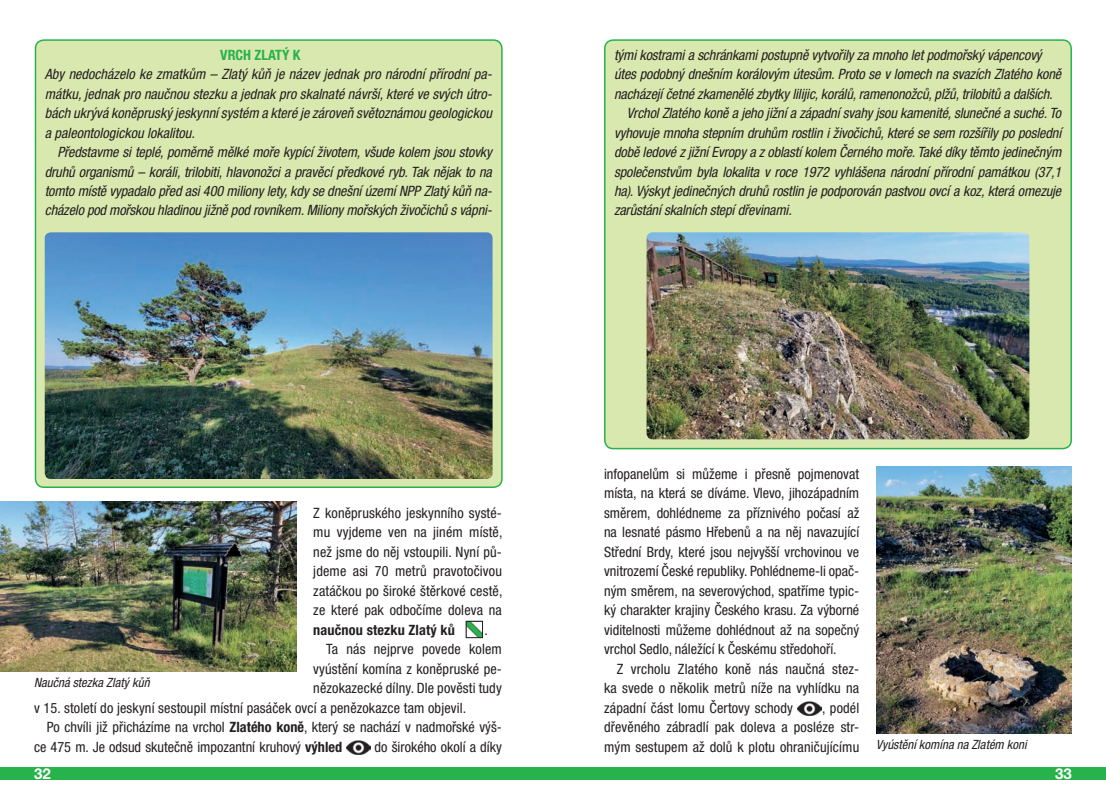
<style>
.page{position:relative;width:1106px;height:808px;background:#fff}
.page>*{position:absolute;margin:0;border:0;box-sizing:border-box;transform-origin:0 0}
.t1{font:700 15px "Helvetica Neue LT Pro";color:#fff}
.t2{font:italic condensed 14.25px/19.5px "Helvetica Neue LT Pro";letter-spacing:-.01em;color:#231f20;text-align:justify}
.t3{font:condensed 14.25px/19.5px "Helvetica Neue LT Pro";letter-spacing:.01em;color:#231f20;text-align:justify}
.t4{font:700 condensed 14.25px "Helvetica Neue LT Pro";letter-spacing:.01em;color:#231f20}
.t5{font:700 condensed 14.25px "Helvetica Neue LT Pro";color:#28b24b}
.t6{font:italic condensed 12.75px "Helvetica Neue LT Pro";color:#231f20}
.s1{font-weight:700}
</style>
<div class="page">
<div style="left:553px;top:767px;width:553px;height:13px;background:#28b24b"></div>
<div style="left:0;top:767px;width:553px;height:13px;background:#28b24b"></div>
<img style="left:468px;top:623px;width:12px;height:13px">
<div style="left:466px;top:621px;width:16px;height:17px;border:1px solid #231f20"></div>
<img style="left:346px;top:740px;width:24px;height:15px">
<img style="left:0;top:502px;width:296px;height:170px">
<img style="left:798px;top:701px;width:23px;height:15px">
<img style="left:876px;top:466px;width:195px;height:268px">
<div style="left:35px;top:40px;width:467px;height:447px;background:#d9e8ae;border-radius:9px"></div>
<div style="left:35px;top:39px;width:467px;height:449px;border:2px solid #28b24b;border-radius:9px"></div>
<img style="left:45px;top:232px;width:447px;height:247px">
<div style="left:605px;top:40px;width:466px;height:409px;background:#d9e8ae;border-radius:9px"></div>
<div style="left:604px;top:39px;width:467px;height:410px;border:2px solid #28b24b;border-radius:9px"></div>
<img style="left:646px;top:232px;width:383px;height:207px">
<p class="t5" style="left:220px;top:46px;width:98px">VRCH ZLATÝ KŮŇ</p>
<p class="t2" style="left:45px;top:65px;width:449px">Aby nedocházelo ke zmatkům – Zlatý kůň je název jednak pro národní přírodní pa&shy;mátku, jednak pro naučnou stezku a jednak pro skalnaté návrší, které ve svých útro&shy;bách ukrývá koněpruský jeskynní systém a které je zároveň světoznámou geologickou a paleontologickou lokalitou.</p>
<p class="t2" style="left:45px;top:143px;width:449px;text-indent:13px">Představme si teplé, poměrně mělké moře kypící životem, všude kolem jsou stovky druhů organismů – koráli, trilobiti, hlavonožci a pravěcí předkové ryb. Tak nějak to na tomto místě vypadalo před asi 400 miliony lety, kdy se dnešní území NPP Zlatý kůň na&shy;cházelo pod mořskou hladinou jižně pod rovníkem. Miliony mořských živočichů s vápni-</p>
<p class="t3" style="left:313px;top:503px;width:191px">Z koněpruského jeskynního systé&shy;mu vyjdeme ven na jiném místě, než jsme do něj vstoupili. Nyní pů&shy;jdeme asi 70 metrů pravotočivou zatáčkou po široké štěrkové cestě, ze které pak odbočíme doleva na</p>
<p class="t4" style="left:313px;top:621px;width:150px">naučnou stezku Zlatý kůň</p>
<p class="t3" style="left:484px;top:620px;width:5px">.</p>
<p class="t3" style="left:326px;top:639px;width:177px">Ta nás nejprve povede kolem</p>
<p class="t3" style="left:313px;top:659px;width:190px">vyústění komína z koněpruské pe-</p>
<p class="t3" style="left:313px;top:678px;width:190px">nězokazecké dílny. Dle pověsti tudy</p>
<p class="t3" style="left:34px;top:698px;width:434px">v 15. století do jeskyní sestoupil místní pasáček ovcí a penězokazce tam objevil.</p>
<p class="t3" style="left:47px;top:717px;width:456px">Po chvíli již přicházíme na vrchol <span class="s1">Zlatého koně</span>, který se nachází v nadmořské výš-</p>
<p class="t3" style="left:34px;top:737px;width:310px">ce 475 m. Je odsud skutečně impozantní kruhový <span class="s1">výhled</span></p>
<p class="t3" style="left:374px;top:737px;width:129px">do širokého okolí a díky</p>
<p class="t6" style="left:34px;top:675px;width:117px">Naučná stezka Zlatý kůň</p>
<p class="t2" style="left:614px;top:45px;width:429px">tými kostrami a schránkami postupně vytvořily za mnoho let podmořský vápencový</p>
<p class="t2" style="left:614px;top:65px;width:448px">útes podobný dnešním korálovým útesům. Proto se v lomech na svazích Zlatého koně</p>
<p class="t2" style="left:614px;top:84px;width:440px">nacházejí četné zkamenělé zbytky lilijic, korálů, ramenonožců, plžů, trilobitů a dalších.</p>
<p class="t2" style="left:627px;top:104px;width:436px">Vrchol Zlatého koně a jeho jižní a západní svahy jsou kamenité, slunečné a suché. To</p>
<p class="t2" style="left:614px;top:123px;width:449px">vyhovuje mnoha stepním druhům rostlin i živočichů, které se sem rozšířily po poslední</p>
<p class="t2" style="left:614px;top:143px;width:449px">době ledové z jižní Evropy a z oblastí kolem Černého moře. Také díky těmto jedinečným</p>
<p class="t2" style="left:614px;top:162px;width:448px">společenstvům byla lokalita v roce 1972 vyhlášena národní přírodní památkou (37,1</p>
<p class="t2" style="left:614px;top:182px;width:449px">ha). Výskyt jedinečných druhů rostlin je podporován pastvou ovcí a koz, která omezuje</p>
<p class="t2" style="left:614px;top:201px;width:179px">zarůstání skalních stepí dřevinami.</p>
<p class="t3" style="left:604px;top:464px;width:257px">infopanelům si můžeme i přesně pojmenovat místa, na která se díváme. Vlevo, jihozápadním směrem, dohlédneme za příznivého počasí až na lesnaté pásmo Hřebenů a na něj navazující Střední Brdy, které jsou nejvyšší vrchovinou ve vnitrozemí České republiky. Pohlédneme-li opač&shy;ným směrem, na severovýchod, spatříme typic&shy;ký charakter krajiny Českého krasu. Za výborné viditelnosti můžeme dohlédnout až na sopečný vrchol Sedlo, náležící k Českému středohoří.</p>
<p class="t3" style="left:604px;top:659px;width:257px;text-indent:13px">Z vrcholu Zlatého koně nás naučná stez&shy;ka svede o několik metrů níže na vyhlídku na západní část lomu Čertovy schody</p>
<p class="t3" style="left:604px;top:698px;width:424px;text-align:left;text-indent:218px">, podél<br>dřevěného zábradlí pak doleva a posléze str-<br>mým sestupem až dolů k plotu ohraničujícímu <sup>Vyústění</sup> <sup>komína</sup> <sup>na</sup> <sup>Zlatém</sup> <sup>koni</sup></p>
<p class="t1" style="left:34px;top:765px;width:18px">32</p>
<p class="t1" style="left:1055px;top:765px;width:18px">33</p>
</div>
